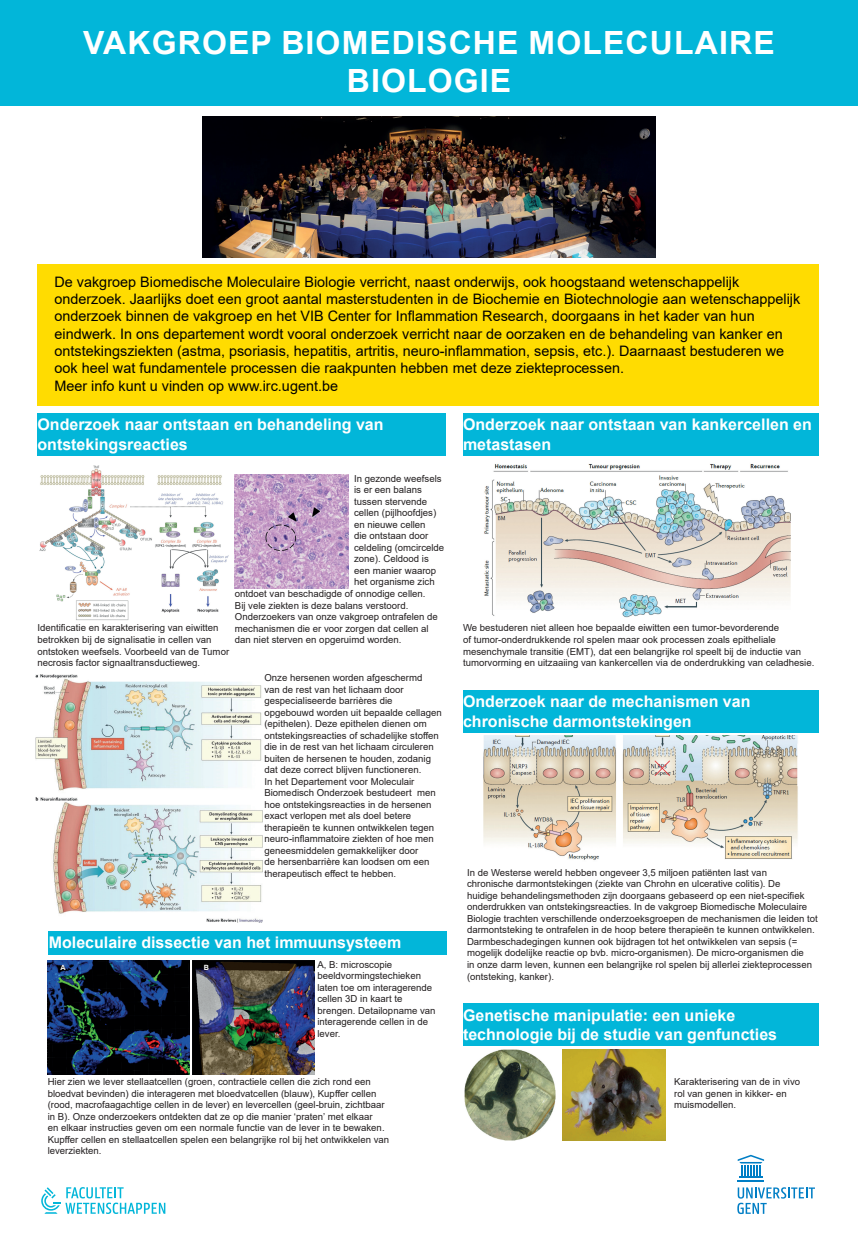
<style>
.page{position:relative;width:858px;height:1255px;background:#fff}
.page>*{position:absolute;margin:0;border:0;box-sizing:border-box;transform-origin:0 0}
.t1{font:700 32px/38.4px "Arial";letter-spacing:.035em;color:#fff;text-align:center}
.t2{font:700 16px/19.2px "Arial";color:#fff}
.t3{font:14.4px/17.3px "Arial";color:#000}
.t4{font:9.6px/11.5px "Arial";color:#231f20}
.t5{font:700 7.2px "Arial";color:#fff}
</style>
<div class="page">
<svg style="left:41px;top:1187px;width:124px;height:26px"></svg>
<svg style="left:737px;top:1154px;width:26px;height:24px"></svg>
<svg style="left:737px;top:1187px;width:77px;height:26px"></svg>
<div style="left:0;top:0;width:857px;height:105px;background:#02b6d9"></div>
<div style="left:49px;top:930px;width:397px;height:23px;background:#02b6d9"></div>
<div style="left:463px;top:1003px;width:355px;height:42px;background:#02b6d9"></div>
<img style="left:464px;top:1049px;width:91px;height:91px">
<img style="left:562px;top:1049px;width:103px;height:91px">
<div style="left:463px;top:689px;width:355px;height:43px;background:#02b6d9"></div>
<img style="left:483px;top:735px;width:314px;height:125px">
<div style="left:463px;top:413px;width:355px;height:42px;background:#02b6d9"></div>
<img style="left:484px;top:464px;width:306px;height:154px">
<img style="left:202px;top:117px;width:453px;height:140px">
<div style="left:37px;top:265px;width:781px;height:141px;background:#ffdc01"></div>
<div style="left:37px;top:413px;width:409px;height:42px;background:#02b6d9"></div>
<img style="left:235px;top:474px;width:113px;height:114px">
<img style="left:39px;top:465px;width:190px;height:156px">
<img style="left:35px;top:674px;width:227px;height:248px">
<img style="left:48px;top:960px;width:141px;height:113px">
<img style="left:192px;top:960px;width:122px;height:113px">
<p class="t1" style="left:83px;top:24px;width:692px">VAKGROEP BIOMEDISCHE MOLECULAIRE<br>BIOLOGIE</p>
<p class="t3" style="left:54px;top:273px;width:747px">De vakgroep Biomedische Moleculaire Biologie verricht, naast onderwijs, ook hoogstaand wetenschappelijk onderzoek. Jaarlijks doet een groot aantal masterstudenten in de Biochemie en Biotechnologie aan wetenschappelijk onderzoek binnen de vakgroep en het VIB Center for Inflammation Research, doorgaans in het kader van hun eindwerk. In ons departement wordt vooral onderzoek verricht naar de oorzaken en de behandeling van kanker en ontstekingsziekten (astma, psoriasis, hepatitis, artritis, neuro-inflammation, sepsis, etc.). Daarnaast bestuderen we ook heel wat fundamentele processen die raakpunten hebben met deze ziekteprocessen.</p>
<p class="t3" style="left:54px;top:376px;width:285px">Meer info kunt u vinden op www.irc.ugent.be</p>
<p class="t2" style="left:37px;top:415px;width:347px">Onderzoek naar ontstaan en behandeling van ontstekingsreacties</p>
<p class="t4" style="left:354px;top:472px;width:89px">In gezonde weefsels</p>
<p class="t4" style="left:354px;top:484px;width:69px">is er een balans</p>
<p class="t4" style="left:354px;top:495px;width:75px">tussen stervende</p>
<p class="t4" style="left:354px;top:507px;width:84px">cellen (pijlhoofdjes)</p>
<p class="t4" style="left:354px;top:518px;width:73px">en nieuwe cellen</p>
<p class="t4" style="left:354px;top:530px;width:76px">die ontstaan door</p>
<p class="t4" style="left:354px;top:541px;width:92px">celdeling (omcircelde</p>
<p class="t4" style="left:354px;top:553px;width:76px">zone). Celdood is</p>
<p class="t4" style="left:354px;top:564px;width:84px">een manier waarop</p>
<p class="t4" style="left:354px;top:576px;width:82px">het organisme zich</p>
<p class="t4" style="left:235px;top:587px;width:192px">ontdoet van beschadigde of onnodige cellen.</p>
<p class="t4" style="left:235px;top:599px;width:175px">Bij vele ziekten is deze balans verstoord.</p>
<p class="t4" style="left:235px;top:610px;width:204px">Onderzoekers van onze vakgroep ontrafelen de</p>
<p class="t4" style="left:235px;top:622px;width:195px">mechanismen die er voor zorgen dat cellen al</p>
<p class="t4" style="left:235px;top:633px;width:168px">dan niet sterven en opgeruimd worden.</p>
<p class="t2" style="left:463px;top:415px;width:350px">Onderzoek naar ontstaan van kankercellen en metastasen</p>
<p class="t4" style="left:37px;top:622px;width:193px">Identificatie en karakterisering van eiwitten betrokken bij de signalisatie in cellen van ontstoken weefsels. Voorbeeld van de Tumor necrosis factor signaaltransductieweg.</p>
<p class="t4" style="left:463px;top:622px;width:353px">We bestuderen niet alleen hoe bepaalde eiwitten een tumor-bevorderende<br>of tumor-onderdrukkende rol spelen maar ook processen zoals epitheliale mesenchymale transitie (EMT), dat een belangrijke rol speelt bij de inductie van tumorvorming en uitzaaiing van kankercellen via de onderdrukking van celadhesie.</p>
<p class="t4" style="left:264px;top:671px;width:179px">Onze hersenen worden afgeschermd<br>van de rest van het lichaam door gespecialiseerde barrières die opgebouwd worden uit bepaalde cellagen (epithelen). Deze epithelen dienen om ontstekingsreacties of schadelijke stoffen die in de rest van het lichaam circuleren buiten de hersenen te houden, zodanig dat deze correct blijven functioneren.<br>In het Departement voor Moleculair Biomedisch Onderzoek bestudeert men hoe ontstekingsreacties in de hersenen exact verlopen met als doel betere therapieën te kunnen ontwikkelen tegen neuro-inflammatoire ziekten of hoe men geneesmiddelen gemakkelijker door<br>de hersenbarrière kan loodsen om een therapeutisch effect te hebben.</p>
<p class="t2" style="left:49px;top:933px;width:354px">Moleculaire dissectie van het immuunsysteem</p>
<p class="t5" style="left:60px;top:961px;width:7px">A</p>
<p class="t5" style="left:204px;top:961px;width:7px">B</p>
<p class="t4" style="left:317px;top:958px;width:119px">A, B: microscopie beeldvormingstechieken laten toe om interagerende cellen 3D in kaart te brengen. Detailopname van interagerende cellen in de lever.</p>
<p class="t4" style="left:48px;top:1075px;width:343px">Hier zien we lever stellaatcellen (groen, contractiele cellen die zich rond een bloedvat bevinden) die interageren met bloedvatcellen (blauw), Kupffer cellen (rood, macrofaagachtige cellen in de lever) en levercellen (geel-bruin, zichtbaar in B). Onze onderzoekers ontdekten dat ze op die manier ‘praten’ met elkaar<br>en elkaar instructies geven om een normale functie van de lever in te bewaken.<br>Kupffer cellen en stellaatcellen spelen een belangrijke rol bij het ontwikkelen van leverziekten.</p>
<p class="t2" style="left:463px;top:692px;width:289px">Onderzoek naar de mechanismen van chronische darmontstekingen</p>
<p class="t4" style="left:467px;top:866px;width:352px">In de Westerse wereld hebben ongeveer 3,5 miljoen patiënten last van<br>chronische darmontstekingen (ziekte van Chrohn en ulcerative colitis). De<br>huidige behandelingsmethoden zijn doorgaans gebaseerd op een niet-specifiek onderdrukken van ontstekingsreacties. In de vakgroep Biomedische Moleculaire Biologie trachten verschillende onderzoeksgroepen de mechanismen die leiden tot darmontsteking te ontrafelen in de hoop betere therapieën te kunnen ontwikkelen.<br>Darmbeschadegingen kunnen ook bijdragen tot het ontwikkelen van sepsis (= mogelijk dodelijke reactie op bvb. micro-organismen). De micro-organismen die<br>in onze darm leven, kunnen een belangrijke rol spelen bij allerlei ziekteprocessen (ontsteking, kanker).</p>
<p class="t2" style="left:463px;top:1005px;width:315px">Genetische manipulatie: een unieke technologie bij de studie van genfuncties</p>
<p class="t4" style="left:674px;top:1075px;width:127px">Karakterisering van de in vivo rol van genen in kikker- en muismodellen.</p>
</div>
